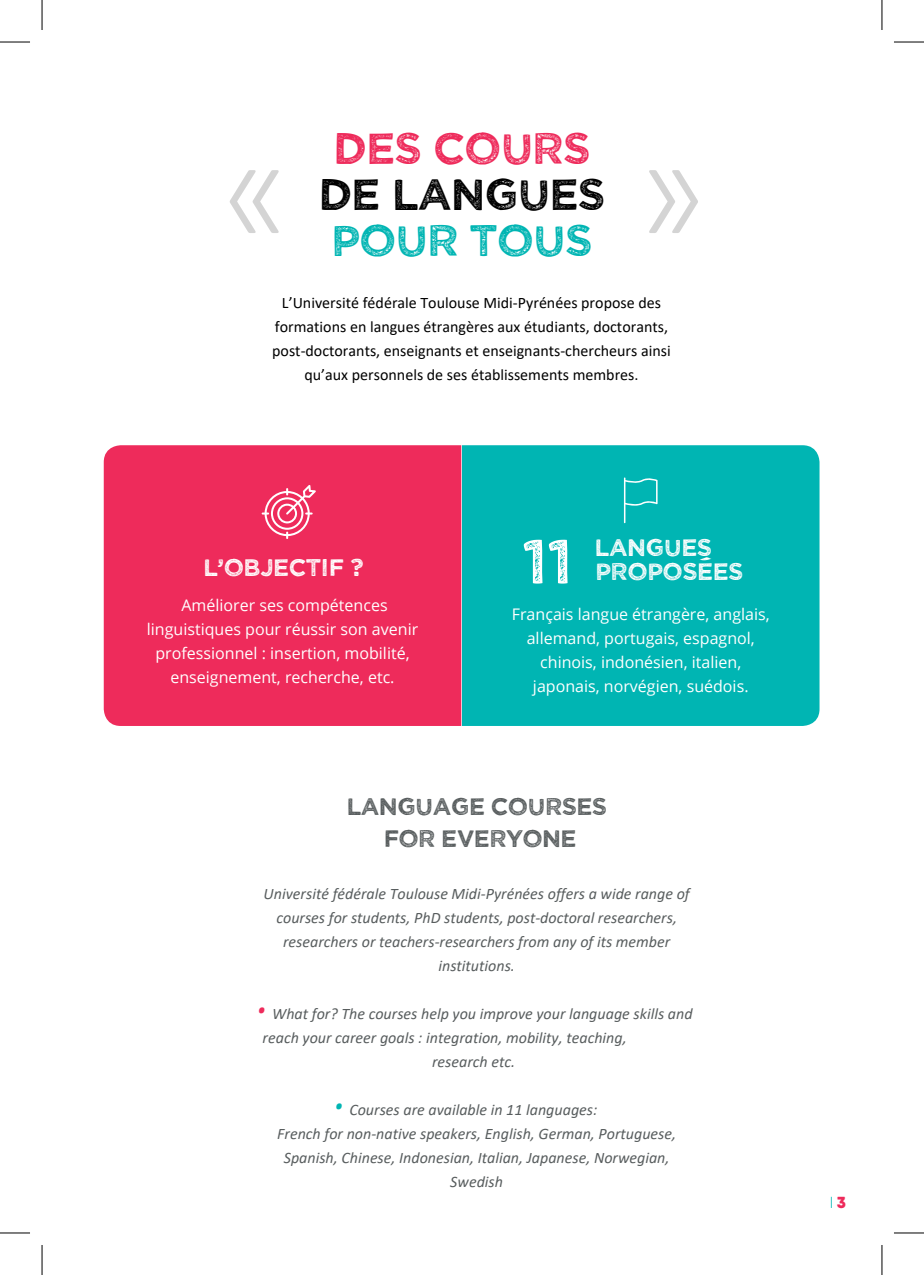
<style>
.page{position:relative;width:924px;height:1275px;background:#fff}
.page>*{position:absolute;margin:0;border:0;box-sizing:border-box;transform-origin:0 0}
.t1{font:200 189px "Qanelas Soft";color:#010101}
.t2{font:63.2px "Wicked Grit";color:#fff}
.t3{font:44px "Wicked Grit";letter-spacing:-.03em;color:#010101}
.t4{font:44px "Wicked Grit";letter-spacing:-.03em;color:#ee2b5b}
.t5{font:44px "Wicked Grit";letter-spacing:-.03em;color:#00b5b3}
.t6{font:24px/24px "Wicked Grit";letter-spacing:-.025em;color:#fff}
.t7{font:24px/32px "Wicked Grit";letter-spacing:-.03em;color:#585d5e;text-align:center}
.t8{font:italic 16px/24px "Calibri";color:#585d5e;text-align:center}
.t9{font:16px/24px "Open Sans";color:#fff;text-align:center}
.t10{font:16px/24px "Calibri";color:#010101;text-align:center}
.t11{font:300 16px "Qanelas Soft";color:#00b5b3}
.s1{font-style:inherit}
.s2{font-family:"Open Sans";font-size:24px;color:#ee2b5b}
.s3{font-family:"Open Sans";font-size:24px;color:#00b5b3}
.s4{font-weight:900;color:#ee2b5b}
</style>
<div class="page">
<div style="left:462px;top:445px;width:357px;height:281px;background:#00b5b3"></div>
<div style="left:104px;top:445px;width:357px;height:281px;background:#ee2b5b"></div>
<svg style="left:261px;top:485px;width:55px;height:54px;background:#f25e82"></svg>
<svg style="left:623px;top:476px;width:34px;height:47px;background:#1ebdbb"></svg>
<hr style="left:0;top:42px;width:30px;height:1px;background:#000">
<hr style="left:893px;top:42px;width:30px;height:1px;background:#000">
<hr style="left:0;top:1232px;width:30px;height:1px;background:#000">
<hr style="left:893px;top:1232px;width:30px;height:1px;background:#000">
<hr style="left:42px;top:0;width:1px;height:30px;background:#000">
<hr style="left:42px;top:1245px;width:1px;height:30px;background:#000">
<hr style="left:881px;top:0;width:1px;height:30px;background:#000">
<hr style="left:881px;top:1245px;width:1px;height:30px;background:#000">
<h1 class="t1" style="left:212px;top:78px;width:86px">«</h1>
<h3 class="t4" style="left:333px;top:120px;width:259px">DES COURS</h3>
<h3 class="t3" style="left:318px;top:166px;width:289px">DE LANGUES</h3>
<h3 class="t5" style="left:331px;top:212px;width:263px">POUR TOUS</h3>
<p class="t10" style="left:272px;top:291px;width:400px">L’Université fédérale Toulouse Midi-Pyrénées propose des formations en langues étrangères aux étudiants, doctorants, post-doctorants, enseignants et enseignants-chercheurs ainsi qu’aux personnels de ses établissements membres.</p>
<h3 class="t6" style="left:203px;top:554px;width:161px">L’OBJECTIF ?</h3>
<p class="t9" style="left:147px;top:592px;width:273px">Améliorer ses compétences linguistiques pour réussir son avenir professionnel : insertion, mobilité, enseignement, recherche, etc.</p>
<h2 class="t2" style="left:521px;top:520px;width:53px">11</h2>
<h3 class="t6" style="left:594px;top:534px;width:150px">LANGUES<br>PROPOSÉES</h3>
<p class="t9" style="left:511px;top:601px;width:259px">Français langue étrangère, anglais, <span class="s1">allemand,</span> portugais, espagnol, chinois, indonésien, italien, japonais, norvégien, suédois.</p>
<h3 class="t7" style="left:346px;top:788px;width:262px">LANGUAGE COURSES<br>FOR EVERYONE</h3>
<p class="t8" style="left:263px;top:881px;width:427px">Université fédérale Toulouse Midi-Pyrénées offers a wide range of courses for students, PhD students, post-doctoral researchers, researchers or teachers-researchers from any of its member institutions.</p>
<p class="t8" style="left:257px;top:1001px;width:437px"><span class="s2">•</span> What for? The courses help you improve your language skills and</p>
<p class="t8" style="left:262px;top:1025px;width:365px">reach your career goals : integration, mobility, teaching,</p>
<p class="t8" style="left:432px;top:1049px;width:84px">research etc.</p>
<p class="t8" style="left:334px;top:1097px;width:265px"><span class="s3">•</span> Courses are available in 11 languages:</p>
<p class="t8" style="left:277px;top:1120px;width:400px">French for non-native speakers, English, German, Portuguese,</p>
<p class="t8" style="left:284px;top:1144px;width:387px">Spanish, Chinese, Indonesian, Italian, Japanese, Norwegian,</p>
<p class="t8" style="left:450px;top:1168px;width:54px">Swedish</p>
<p class="t11" style="left:829px;top:1192px;width:18px">I <span class="s4">3</span></p>
</div>
